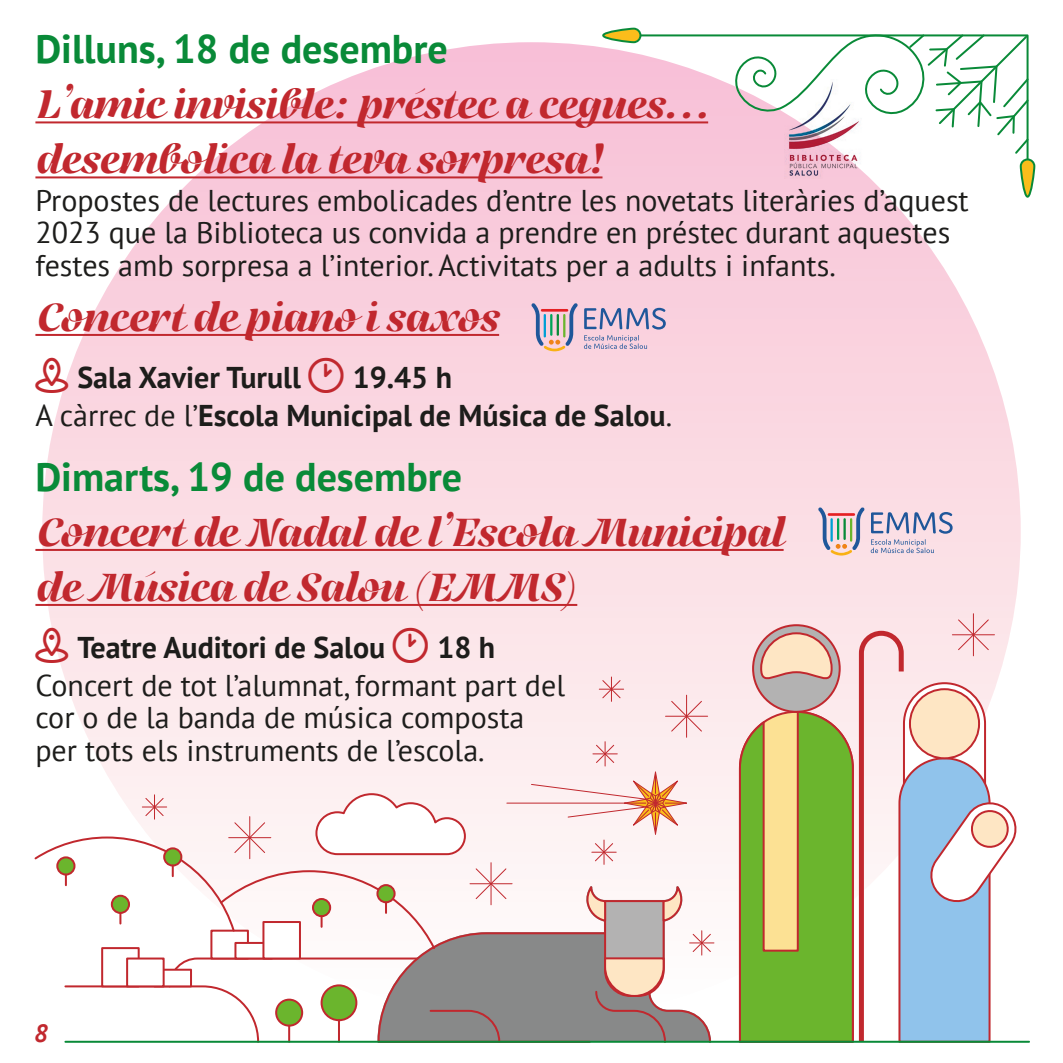
<style>
.page{position:relative;width:1063px;height:1063px;background:#fff}
.page>*{position:absolute;margin:0;border:0;box-sizing:border-box;transform-origin:0 0}
.t1{font:700 40px/55px "Telma";color:#c1282e}
.t2{font:700 40px "PT Sans";color:#098a38}
.t3{font:30px/32.5px "PT Sans";color:#1d1d1b}
.t4{font:700 30px/37.5px "PT Sans";color:#1d1d1b}
.t5{font:italic 700 25px "PT Sans";color:#c1282e}
.s1{font-family:"Icons South St";font-weight:400;color:#c1282e}
.s2{font-weight:400}
.s3{font-family:"Icons South St";color:#c1282e}
.s4{font-weight:700}
</style>
<div class="page">
<div style="left:42px;top:42px;width:979px;height:979px;background:linear-gradient(to bottom,#f7bed3,#fefffa);border-radius:50%"></div>
<hr style="left:35px;top:121px;width:673px;height:2px;background:#c1282e">
<hr style="left:35px;top:176px;width:568px;height:2px;background:#c1282e">
<hr style="left:35px;top:334px;width:464px;height:2px;background:#c1282e">
<hr style="left:35px;top:549px;width:749px;height:2px;background:#c1282e">
<hr style="left:35px;top:604px;width:542px;height:2px;background:#c1282e">
<svg style="left:871px;top:512px;width:82px;height:41px;background:#c7bfd3"></svg>
<svg style="left:818px;top:507px;width:47px;height:49px;background:#c6bcc0"></svg>
<svg style="left:584px;top:308px;width:82px;height:41px;background:#c6b4ce"></svg>
<svg style="left:531px;top:303px;width:47px;height:48px;background:#c4b2ba"></svg>
<img style="left:785px;top:161px;width:79px;height:17px">
<svg style="left:638px;top:33px;width:391px;height:128px"></svg>
<svg style="left:733px;top:33px;width:296px;height:123px"></svg>
<svg style="left:603px;top:29px;width:37px;height:13px"></svg>
<div style="left:602px;top:28px;width:39px;height:15px;border:2px solid #098a38;border-radius:7px"></div>
<svg style="left:1021px;top:159px;width:13px;height:38px"></svg>
<div style="left:1020px;top:158px;width:15px;height:40px;border:2px solid #098a38;border-radius:7px"></div>
<hr style="left:65px;top:1041px;width:964px;height:2px;background:#098a38">
<hr style="left:686px;top:695px;width:1px;height:42px;background:#c1282e">
<hr style="left:666px;top:716px;width:42px;height:1px;background:#c1282e">
<svg style="left:671px;top:700px;width:32px;height:32px"></svg>
<hr style="left:973px;top:614px;width:1px;height:42px;background:#c1282e">
<svg style="left:738px;top:619px;width:284px;height:424px"></svg>
<svg style="left:599px;top:677px;width:25px;height:24px"></svg>
<svg style="left:34px;top:742px;width:680px;height:301px"></svg>
<h1 class="t2" style="left:35px;top:23px;width:414px">Dilluns, 18 de desembre</h1>
<h1 class="t1" style="left:35px;top:78px;width:678px">L’amic invisible: préstec a cegues... desembolica la teva sorpresa!</h1>
<p class="t3" style="left:35px;top:183px;width:935px">Propostes de lectures embolicades d’entre les novetats literàries d’aquest<br>2023 que la Biblioteca us convida a prendre en préstec durant aquestes festes amb sorpresa a l’interior. Activitats per a adults i infants.</p>
<h1 class="t1" style="left:35px;top:290px;width:465px">Concert de piano i saxos</h1>
<p class="t4" style="left:35px;top:359px;width:638px"><span class="s1">O</span> Sala Xavier Turull <span class="s1">y</span> 19.45 h<br><span class="s2">A càrrec de l’</span>Escola Municipal de Música de Salou<span class="s2">.</span></p>
<h1 class="t2" style="left:35px;top:451px;width:428px">Dimarts, 19 de desembre</h1>
<h1 class="t1" style="left:35px;top:505px;width:751px">Concert de Nadal de l’Escola Municipal de Música de Salou (EMMS)</h1>
<p class="t3" style="left:35px;top:628px;width:531px;line-height:37.5px"><span class="s3">O</span> <span class="s4">Teatre Auditori de Salou</span> <span class="s3">y</span> <span class="s4">18 h<br></span>Concert de tot l’alumnat, formant part del</p>
<p class="t3" style="left:35px;top:701px;width:491px">cor o de la banda de música composta per tots els instruments de l’escola.</p>
<p class="t5" style="left:34px;top:1016px;width:15px">8</p>
</div>
